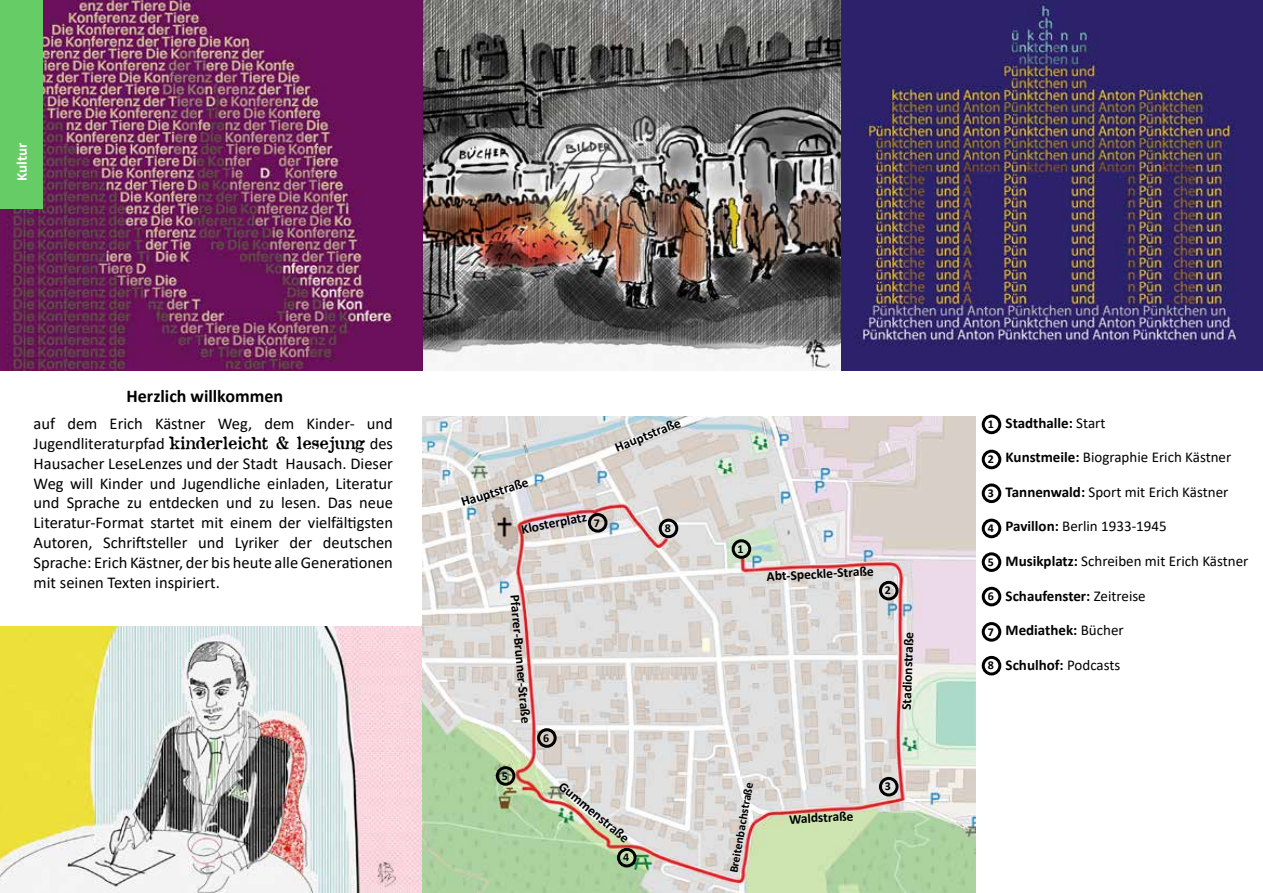
<style>
.page{position:relative;width:1263px;height:893px;background:#fff}
.page>*{position:absolute;margin:0;border:0;box-sizing:border-box;transform-origin:0 0}
.t1{font:700 18px "Calibri";color:#000}
.t2{font:16.5px/19.8px "Calibri";color:#000;text-align:justify}
.t3{font:15px "Calibri";color:#000}
.t4{font:700 15px "Calibri";color:#000}
.t5{font:700 15px "Calibri";color:#fff}
.t6{font:700 13.5px "Calibri";color:#000}
.t7{font:700 12px "Calibri";color:#000}
.s1{font-family:"Antique Type"}
.s2{font-weight:400}
.s3{font-weight:700}
</style>
<div class="page">
<img style="left:0;top:0;width:1263px;height:370px">
<div style="left:0;top:0;width:43px;height:208px;background:#6c6"></div>
<img style="left:0;top:627px;width:422px;height:266px">
<img style="left:378px;top:861px;width:18px;height:26px">
<img style="left:422px;top:417px;width:553px;height:476px">
<div style="left:732px;top:539px;width:19px;height:20px;border:3px solid #000;border-radius:50%"></div>
<div style="left:879px;top:581px;width:19px;height:19px;border:3px solid #000;border-radius:50%"></div>
<div style="left:879px;top:777px;width:19px;height:19px;border:3px solid #000;border-radius:50%"></div>
<div style="left:617px;top:848px;width:20px;height:19px;border:3px solid #000;border-radius:50%"></div>
<div style="left:496px;top:766px;width:19px;height:20px;border:3px solid #000;border-radius:50%"></div>
<div style="left:537px;top:728px;width:20px;height:20px;border:3px solid #000;border-radius:50%"></div>
<div style="left:588px;top:513px;width:19px;height:20px;border:3px solid #000;border-radius:50%"></div>
<div style="left:659px;top:519px;width:19px;height:19px;border:3px solid #000;border-radius:50%"></div>
<div style="left:982px;top:415px;width:19px;height:19px;border:3px solid #000;border-radius:50%"></div>
<div style="left:982px;top:450px;width:19px;height:19px;border:3px solid #000;border-radius:50%"></div>
<div style="left:982px;top:483px;width:19px;height:20px;border:3px solid #000;border-radius:50%"></div>
<div style="left:982px;top:519px;width:19px;height:19px;border:3px solid #000;border-radius:50%"></div>
<div style="left:982px;top:552px;width:19px;height:20px;border:3px solid #000;border-radius:50%"></div>
<div style="left:982px;top:587px;width:19px;height:19px;border:3px solid #000;border-radius:50%"></div>
<div style="left:982px;top:622px;width:19px;height:20px;border:3px solid #000;border-radius:50%"></div>
<div style="left:982px;top:656px;width:19px;height:19px;border:3px solid #000;border-radius:50%"></div>
<p class="t5" style="left:11px;top:181px;width:40px;rotate:-90deg">Kultur</p>
<p class="t1" style="left:127px;top:383px;width:158px">Herzlich willkommen</p>
<p class="t2" style="left:34px;top:413px;width:361px">auf dem Erich Kästner Weg, dem Kinder- und Jugendliteraturpfad <span class="s1">kinderleicht &amp; lesejung</span> des Hausacher LeseLenzes und der Stadt Hausach. Dieser Weg will Kinder und Jugendliche einladen, Literatur und Sprache zu entdecken und zu lesen. Das neue Literatur-Format startet mit einem der vielfältigsten Autoren, Schriftsteller und Lyriker der deutschen Sprache: Erich Kästner, der bis heute alle Generationen mit seinen Texten inspiriert.</p>
<p class="t6" style="left:459px;top:493px;width:71px;rotate:-17deg">Hauptstraße</p>
<p class="t6" style="left:519px;top:520px;width:68px;rotate:-11deg">Klosterplatz</p>
<p class="t7" style="left:594px;top:514px;width:8px">7</p>
<p class="t6" style="left:612px;top:439px;width:71px;rotate:-22deg">Hauptstraße</p>
<p class="t7" style="left:665px;top:520px;width:8px">8</p>
<p class="t6" style="left:524px;top:594px;width:130px;rotate:85deg">Pfarrer-Brunner-Straße</p>
<p class="t7" style="left:543px;top:729px;width:8px">6</p>
<p class="t7" style="left:502px;top:767px;width:8px">5</p>
<p class="t6" style="left:567px;top:777px;width:89px;rotate:40deg">Gummenstraße</p>
<p class="t7" style="left:623px;top:849px;width:8px">4</p>
<p class="t7" style="left:738px;top:540px;width:8px">1</p>
<p class="t6" style="left:766px;top:567px;width:109px;rotate:-3deg">Abt-Speckle-Straße</p>
<p class="t7" style="left:885px;top:582px;width:8px">2</p>
<p class="t6" style="left:897px;top:710px;width:80px;rotate:-88deg">Stadionstraße</p>
<p class="t7" style="left:725px;top:871px;width:93px;rotate:-80deg">Breitenbachstraße</p>
<p class="t6" style="left:789px;top:809px;width:66px;rotate:-3deg">Waldstraße</p>
<p class="t7" style="left:885px;top:778px;width:8px">3</p>
<p class="t7" style="left:988px;top:416px;width:8px">1</p>
<p class="t7" style="left:988px;top:451px;width:8px">2</p>
<p class="t7" style="left:988px;top:485px;width:8px">3</p>
<p class="t7" style="left:988px;top:520px;width:8px">4</p>
<p class="t7" style="left:988px;top:553px;width:8px">5</p>
<p class="t7" style="left:988px;top:588px;width:8px">6</p>
<p class="t7" style="left:988px;top:623px;width:8px">7</p>
<p class="t7" style="left:988px;top:657px;width:8px">8</p>
<p class="t4" style="left:1005px;top:412px;width:101px">Stadthalle: <span class="s2">Start</span></p>
<p class="t3" style="left:1005px;top:447px;width:227px"><span class="s3">Kunstmeile:</span> Biographie Erich Kästner</p>
<p class="t3" style="left:1005px;top:482px;width:224px"><span class="s3">Tannenwald:</span> Sport mit Erich Kästner</p>
<p class="t3" style="left:1005px;top:516px;width:163px"><span class="s3">Pavillon:</span> Berlin 1933-1945</p>
<p class="t3" style="left:1005px;top:551px;width:244px"><span class="s3">Musikplatz:</span> Schreiben mit Erich Kästner</p>
<p class="t4" style="left:1005px;top:585px;width:142px">Schaufenster: <span class="s2">Zeitreise</span></p>
<p class="t4" style="left:1005px;top:619px;width:120px">Mediathek: <span class="s2">Bücher</span></p>
<p class="t4" style="left:1005px;top:654px;width:116px">Schulhof: <span class="s2">Podcasts</span></p>
</div>
